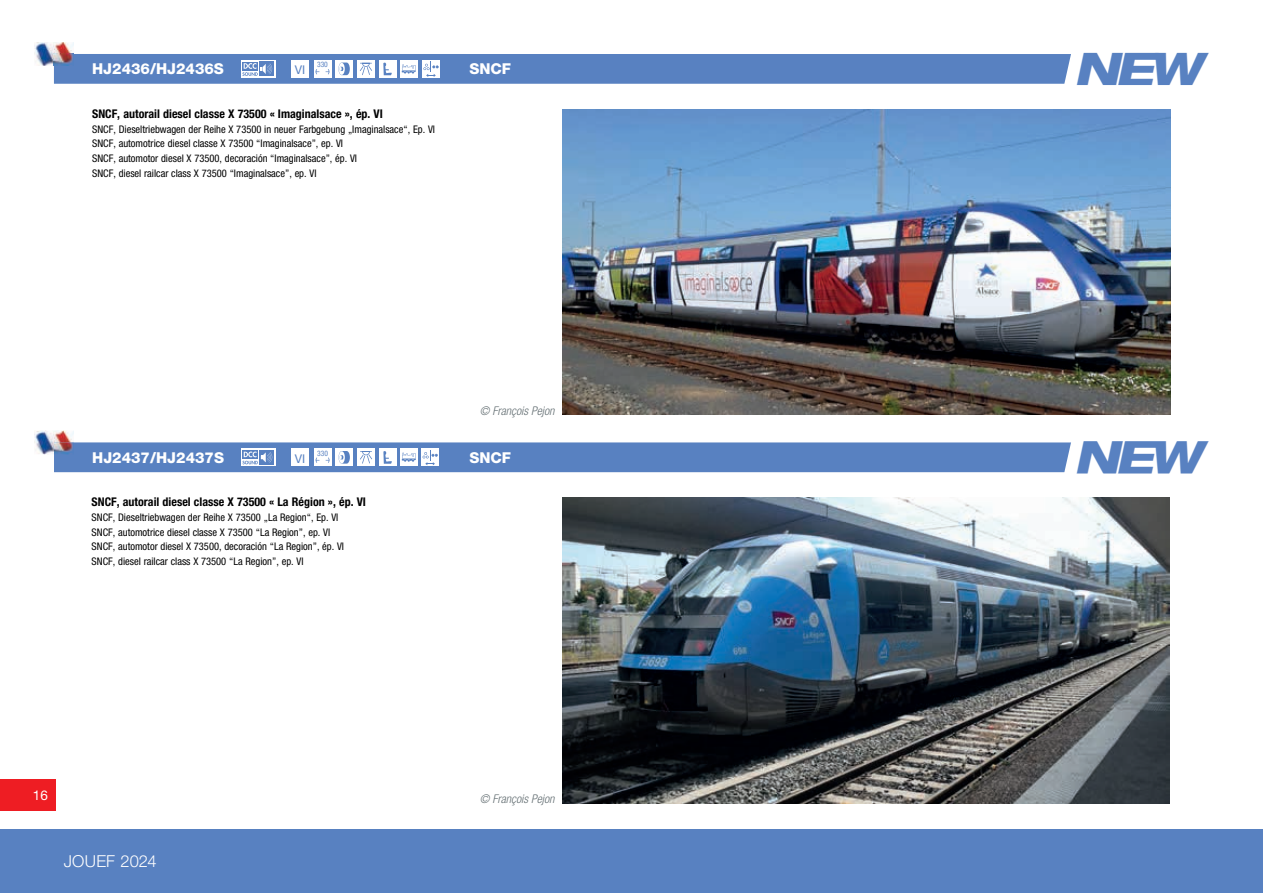
<style>
.page{position:relative;width:1263px;height:893px;background:#fff}
.page>*{position:absolute;margin:0;border:0;box-sizing:border-box;transform-origin:0 0}
.t1{font:italic 800 expanded 46.8px "Helvetica Neue LT Std";letter-spacing:-.1em;color:#5881c1}
.t2{font:300 16.5px "Helvetica Neue LT Std";letter-spacing:.005em;color:#fff}
.t3{font:800 15px "Helvetica Neue LT Std";color:#fff}
.t4{font:13.5px "Helvetica Neue LT Std";color:#fff}
.t5{font:700 condensed 12px "Helvetica Neue LT Std";color:#000}
.t6{font:italic 300 condensed 12px "Helvetica Neue LT Std";color:#646f73}
.t7{font:12px "Helvetica Neue LT Std";color:#5881c1}
.t8{font:condensed 10.5px/14.7px "Helvetica Neue LT Std";color:#000}
.t9{font:condensed 7.5px "Helvetica Neue LT Std";color:#5881c1}
</style>
<div class="page">
<img style="left:563px;top:109px;width:608px;height:306px">
<img style="left:563px;top:498px;width:606px;height:305px">
<div style="left:0;top:829px;width:1263px;height:64px;background:#5881c1"></div>
<div style="left:0;top:779px;width:55px;height:32px;background:#ee1d23"></div>
<div style="left:54px;top:54px;width:1155px;height:30px;background:#5881c1"></div>
<div style="left:291px;top:60px;width:18px;height:17px;background:#fff"></div>
<div style="left:314px;top:60px;width:17px;height:17px;background:#fff"></div>
<div style="left:400px;top:61px;width:17px;height:17px;background:#fff"></div>
<svg style="left:402px;top:65px;width:14px;height:9px"></svg>
<svg style="left:241px;top:60px;width:34px;height:17px"></svg>
<div style="left:242px;top:62px;width:16px;height:8px;background:#5881c1"></div>
<div style="left:259px;top:62px;width:15px;height:14px;background:#5881c1"></div>
<svg style="left:242px;top:63px;width:30px;height:13px"></svg>
<div style="left:335px;top:60px;width:18px;height:17px;background:#fff"></div>
<svg style="left:338px;top:63px;width:12px;height:12px"></svg>
<div style="left:357px;top:60px;width:17px;height:17px;background:#fff"></div>
<svg style="left:360px;top:63px;width:12px;height:12px"></svg>
<div style="left:422px;top:60px;width:17px;height:18px;background:#fff"></div>
<svg style="left:423px;top:62px;width:16px;height:15px"></svg>
<img style="left:34px;top:42px;width:40px;height:24px">
<img style="left:54px;top:54px;width:20px;height:12px">
<div style="left:1064px;top:54px;width:145px;height:30px;background:#fff"></div>
<div style="left:379px;top:60px;width:17px;height:17px;background:#fff"></div>
<svg style="left:383px;top:63px;width:9px;height:12px"></svg>
<div style="left:54px;top:442px;width:1155px;height:30px;background:#5881c1"></div>
<div style="left:292px;top:449px;width:17px;height:17px;background:#fff"></div>
<div style="left:314px;top:449px;width:17px;height:17px;background:#fff"></div>
<div style="left:400px;top:449px;width:17px;height:17px;background:#fff"></div>
<svg style="left:402px;top:453px;width:14px;height:9px"></svg>
<svg style="left:241px;top:449px;width:34px;height:17px"></svg>
<svg style="left:242px;top:450px;width:16px;height:2px"></svg>
<div style="left:259px;top:450px;width:15px;height:14px;background:#5881c1"></div>
<svg style="left:242px;top:452px;width:30px;height:12px"></svg>
<div style="left:336px;top:449px;width:17px;height:17px;background:#fff"></div>
<svg style="left:339px;top:451px;width:11px;height:13px"></svg>
<div style="left:357px;top:449px;width:18px;height:17px;background:#fff"></div>
<svg style="left:360px;top:451px;width:12px;height:13px"></svg>
<div style="left:421px;top:449px;width:18px;height:17px;background:#fff"></div>
<svg style="left:423px;top:450px;width:15px;height:15px"></svg>
<div style="left:379px;top:449px;width:17px;height:17px;background:#fff"></div>
<svg style="left:383px;top:451px;width:9px;height:13px"></svg>
<img style="left:34px;top:431px;width:40px;height:23px">
<img style="left:54px;top:442px;width:20px;height:12px">
<div style="left:1064px;top:442px;width:145px;height:31px;background:#fff"></div>
<h3 class="t3" style="left:92px;top:60px;width:133px">HJ2436/HJ2436S</h3>
<p class="t7" style="left:295px;top:63px;width:12px">VI</p>
<p class="t9" style="left:317px;top:60px;width:12px">330</p>
<h3 class="t3" style="left:469px;top:60px;width:43px">SNCF</h3>
<h1 class="t1" style="left:1073px;top:39px;width:130px">NEW</h1>
<p class="t5" style="left:92px;top:106px;width:292px">SNCF, autorail diesel classe X 73500 « Imaginalsace », ép. VI</p>
<p class="t8" style="left:92px;top:121px;width:344px">SNCF, Dieseltriebwagen der Reihe X 73500 in neuer Farbgebung „Imaginalsace“, Ep. VI SNCF, automotrice diesel classe X 73500 “Imaginalsace”, ep. VI<br>SNCF, automotor diesel X 73500, decoración “Imaginalsace”, ép. VI<br>SNCF, diesel railcar class X 73500 “Imaginalsace”, ep. VI</p>
<h3 class="t3" style="left:92px;top:448px;width:133px">HJ2437/HJ2437S</h3>
<p class="t7" style="left:295px;top:451px;width:12px">VI</p>
<p class="t6" style="left:480px;top:404px;width:76px">© François Pejon</p>
<p class="t9" style="left:317px;top:448px;width:12px">330</p>
<h3 class="t3" style="left:469px;top:448px;width:43px">SNCF</h3>
<h1 class="t1" style="left:1073px;top:428px;width:130px">NEW</h1>
<p class="t5" style="left:92px;top:495px;width:276px">SNCF, autorail diesel classe X 73500 « La Région », ép. VI</p>
<p class="t8" style="left:92px;top:510px;width:254px">SNCF, Dieseltriebwagen der Reihe X 73500 „La Region“, Ep. VI SNCF, automotrice diesel classe X 73500 “La Region”, ep. VI SNCF, automotor diesel X 73500, decoración “La Region”, ép. VI SNCF, diesel railcar class X 73500 “La Region”, ep. VI</p>
<p class="t4" style="left:33px;top:787px;width:16px">16</p>
<h2 class="t2" style="left:64px;top:851px;width:94px">JOUEF 2024</h2>
<p class="t6" style="left:480px;top:792px;width:76px">© François Pejon</p>
</div>
